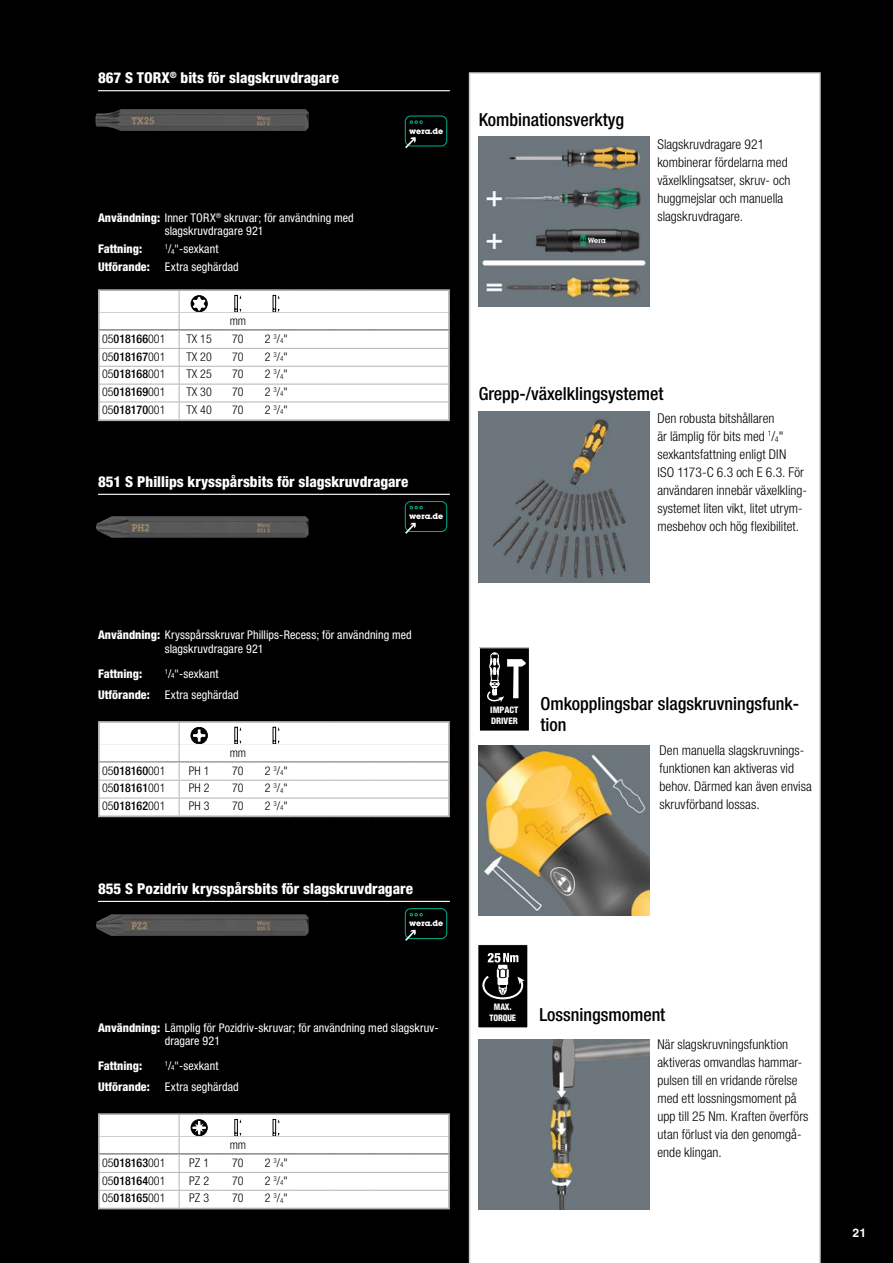
<style>
.page{position:relative;width:893px;height:1263px;background:#000}
.page>*{position:absolute;margin:0;border:0;box-sizing:border-box;transform-origin:0 0}
.t1{font:500 condensed 18px/21.6px "Helvetica Neue LTW1 G";color:#000}
.t2{font:800 condensed 15px "Helvetica Neue LTW1 G";color:#fff}
.t3{font:300 condensed 13.5px/18px "Helvetica Neue LTW1 G";letter-spacing:.005em;color:#000}
.t4{font:condensed 12px/13.5px "Helvetica Neue LTW1 G";letter-spacing:.01em;color:#fff}
.t5{font:300 condensed 12px "Helvetica Neue LTW1 G";color:#000}
.t6{font:500 condensed 12px "Helvetica Neue LTW1 G";color:#000}
.t7{font:800 condensed 12px "Helvetica Neue LTW1 G";color:#fff}
.t8{font:700 12px "Helvetica World";color:#fff}
.t9{font:800 condensed 9px/10.6px "Helvetica Neue LT Std";color:#fff}
.t10{font:800 condensed 9px/10.6px "Helvetica Neue LT Std";letter-spacing:-.02em;color:#fff;text-align:center;scale:.93 1}
.t11{font:700 7.35px "Lubalin";color:#fff}
.s1{font-weight:800}
.s2{font-size:6.9px}
.s3{font-weight:300}
.s4{font-size:7.8px}
</style>
<div class="page">
<svg style="left:98px;top:289px;width:352px;height:132px;background:#f6f6f6"></svg>
<hr style="left:179px;top:419px;width:40px;height:2px;background:#b1b3b4">
<hr style="left:219px;top:419px;width:38px;height:2px;background:#b1b3b4">
<hr style="left:257px;top:419px;width:38px;height:2px;background:#b1b3b4">
<hr style="left:295px;top:419px;width:38px;height:2px;background:#b1b3b4">
<hr style="left:333px;top:419px;width:39px;height:2px;background:#b1b3b4">
<hr style="left:372px;top:419px;width:38px;height:2px;background:#b1b3b4">
<hr style="left:410px;top:419px;width:40px;height:2px;background:#b1b3b4">
<svg style="left:98px;top:721px;width:352px;height:96px;background:#f4f4f5"></svg>
<hr style="left:179px;top:815px;width:40px;height:2px;background:#b1b3b4">
<hr style="left:219px;top:815px;width:38px;height:2px;background:#b1b3b4">
<hr style="left:257px;top:815px;width:38px;height:2px;background:#b1b3b4">
<hr style="left:295px;top:815px;width:38px;height:2px;background:#b1b3b4">
<hr style="left:333px;top:815px;width:39px;height:2px;background:#b1b3b4">
<hr style="left:372px;top:815px;width:38px;height:2px;background:#b1b3b4">
<hr style="left:410px;top:815px;width:40px;height:2px;background:#b1b3b4">
<svg style="left:98px;top:1113px;width:352px;height:96px;background:#f3f3f3"></svg>
<hr style="left:179px;top:1208px;width:40px;height:1px;background:#b1b3b4">
<hr style="left:219px;top:1208px;width:38px;height:1px;background:#b1b3b4">
<hr style="left:257px;top:1208px;width:38px;height:1px;background:#b1b3b4">
<hr style="left:295px;top:1208px;width:38px;height:1px;background:#b1b3b4">
<hr style="left:333px;top:1208px;width:39px;height:1px;background:#b1b3b4">
<hr style="left:372px;top:1208px;width:38px;height:1px;background:#b1b3b4">
<hr style="left:410px;top:1208px;width:40px;height:1px;background:#b1b3b4">
<svg style="left:405px;top:116px;width:43px;height:32px"></svg>
<svg style="left:405px;top:501px;width:43px;height:33px"></svg>
<svg style="left:405px;top:908px;width:43px;height:33px"></svg>
<img style="left:96px;top:516px;width:212px;height:22px">
<img style="left:96px;top:914px;width:212px;height:22px">
<div style="left:469px;top:72px;width:352px;height:1191px;background:#fff"></div>
<img style="left:479px;top:137px;width:170px;height:170px">
<div style="left:479px;top:648px;width:50px;height:83px;background:#000"></div>
<div style="left:479px;top:647px;width:51px;height:85px;border:1px solid #fff"></div>
<svg style="left:487px;top:652px;width:39px;height:50px"></svg>
<img style="left:479px;top:745px;width:170px;height:170px">
<img style="left:479px;top:1039px;width:170px;height:170px">
<img style="left:479px;top:412px;width:170px;height:170px">
<img style="left:96px;top:109px;width:212px;height:22px">
<div style="left:478px;top:944px;width:50px;height:84px;background:#000"></div>
<div style="left:477px;top:944px;width:51px;height:84px;border:1px solid #fff"></div>
<svg style="left:482px;top:953px;width:43px;height:47px"></svg>
<hr style="left:98px;top:90px;width:352px;height:1px;background:#fff">
<hr style="left:98px;top:494px;width:352px;height:1px;background:#fff">
<hr style="left:98px;top:901px;width:352px;height:1px;background:#fff">
<p class="t2" style="left:98px;top:69px;width:243px">867 S TORX<sup>®</sup> bits för slagskruvdragare</p>
<p class="t4" style="left:165px;top:211px;width:191px;text-indent:-67px"><span class="s1">Användning:</span> Inner TORX<sup>®</sup> skruvar; för användning med slagskruvdragare 921</p>
<p class="t7" style="left:98px;top:242px;width:46px">Fattning:</p>
<p class="t4" style="left:98px;top:241px;width:142px;line-height:17.1px;text-indent:67px"><sup>1</sup>/<span class="s2">4</span>"-sexkant<br><span class="s1">Utförande:</span> Extra seghärdad</p>
<p class="t5" style="left:230px;top:314px;width:18px">mm</p>
<p class="t6" style="left:102px;top:331px;width:65px"><span class="s3">05</span>018166<span class="s3">001</span></p>
<p class="t5" style="left:187px;top:331px;width:27px">TX 15</p>
<p class="t5" style="left:232px;top:331px;width:13px">70</p>
<p class="t5" style="left:265px;top:331px;width:24px">2 <sup>3</sup>/<span class="s2">4</span>"</p>
<p class="t6" style="left:102px;top:349px;width:65px"><span class="s3">05</span>018167<span class="s3">001</span></p>
<p class="t5" style="left:187px;top:349px;width:27px">TX 20</p>
<p class="t5" style="left:232px;top:349px;width:13px">70</p>
<p class="t5" style="left:265px;top:349px;width:24px">2 <sup>3</sup>/<span class="s2">4</span>"</p>
<p class="t6" style="left:102px;top:367px;width:65px"><span class="s3">05</span>018168<span class="s3">001</span></p>
<p class="t5" style="left:187px;top:367px;width:27px">TX 25</p>
<p class="t5" style="left:232px;top:367px;width:13px">70</p>
<p class="t5" style="left:265px;top:367px;width:24px">2 <sup>3</sup>/<span class="s2">4</span>"</p>
<p class="t6" style="left:102px;top:385px;width:65px"><span class="s3">05</span>018169<span class="s3">001</span></p>
<p class="t5" style="left:187px;top:385px;width:27px">TX 30</p>
<p class="t5" style="left:232px;top:385px;width:13px">70</p>
<p class="t5" style="left:265px;top:385px;width:24px">2 <sup>3</sup>/<span class="s2">4</span>"</p>
<p class="t6" style="left:102px;top:403px;width:65px"><span class="s3">05</span>018170<span class="s3">001</span></p>
<p class="t5" style="left:187px;top:403px;width:27px">TX 40</p>
<p class="t5" style="left:232px;top:403px;width:13px">70</p>
<p class="t5" style="left:265px;top:403px;width:24px">2 <sup>3</sup>/<span class="s2">4</span>"</p>
<p class="t11" style="left:409px;top:126px;width:36px">wera.de</p>
<p class="t2" style="left:98px;top:472px;width:312px">851 S Phillips krysspårsbits för slagskruvdragare</p>
<p class="t11" style="left:409px;top:511px;width:36px">wera.de</p>
<h1 class="t1" style="left:479px;top:108px;width:147px">Kombinationsverktyg</h1>
<p class="t3" style="left:657px;top:135px;width:135px">Slagskruvdragare 921 kombinerar fördelarna med växelklingsatser, skruv- och huggmejslar och manuella slagskruvdragare.</p>
<h1 class="t1" style="left:479px;top:383px;width:186px">Grepp-/växelklingsystemet</h1>
<p class="t3" style="left:657px;top:409px;width:151px">Den robusta bitshållaren<br>är lämplig för bits med <sup>1</sup>/<span class="s4">4</span>" sexkantsfattning enligt DIN<br>ISO 1173-C 6.3 och E 6.3. För användaren innebär växelkling&shy;systemet liten vikt, litet utrym&shy;mesbehov och hög flexibilitet.</p>
<p class="t4" style="left:165px;top:628px;width:249px;text-indent:-67px"><span class="s1">Användning:</span> Krysspårsskruvar Phillips-Recess; för användning med slagskruvdragare 921</p>
<p class="t7" style="left:98px;top:666px;width:46px">Fattning:</p>
<p class="t4" style="left:98px;top:663px;width:142px;line-height:20.9px;text-indent:67px"><sup>1</sup>/<span class="s2">4</span>"-sexkant<br><span class="s1">Utförande:</span> Extra seghärdad</p>
<p class="t5" style="left:230px;top:746px;width:18px">mm</p>
<p class="t6" style="left:102px;top:763px;width:65px"><span class="s3">05</span>018160<span class="s3">001</span></p>
<p class="t5" style="left:189px;top:763px;width:22px">PH 1</p>
<p class="t5" style="left:232px;top:763px;width:13px">70</p>
<p class="t5" style="left:265px;top:763px;width:24px">2 <sup>3</sup>/<span class="s2">4</span>"</p>
<p class="t6" style="left:102px;top:781px;width:65px"><span class="s3">05</span>018161<span class="s3">001</span></p>
<p class="t5" style="left:189px;top:781px;width:22px">PH 2</p>
<p class="t5" style="left:232px;top:781px;width:13px">70</p>
<p class="t5" style="left:265px;top:781px;width:24px">2 <sup>3</sup>/<span class="s2">4</span>"</p>
<p class="t6" style="left:102px;top:799px;width:65px"><span class="s3">05</span>018162<span class="s3">001</span></p>
<p class="t5" style="left:189px;top:799px;width:22px">PH 3</p>
<p class="t5" style="left:232px;top:799px;width:13px">70</p>
<p class="t5" style="left:265px;top:799px;width:24px">2 <sup>3</sup>/<span class="s2">4</span>"</p>
<p class="t2" style="left:98px;top:879px;width:316px">855 S Pozidriv krysspårsbits för slagskruvdragare</p>
<p class="t11" style="left:409px;top:918px;width:36px">wera.de</p>
<p class="t4" style="left:165px;top:1020px;width:275px;text-indent:-67px"><span class="s1">Användning:</span> Lämplig för Pozidriv-skruvar; för användning med slagskruv&shy;dragare 921</p>
<p class="t7" style="left:98px;top:1058px;width:46px">Fattning:</p>
<p class="t4" style="left:98px;top:1055px;width:142px;line-height:20.9px;text-indent:67px"><sup>1</sup>/<span class="s2">4</span>"-sexkant<br><span class="s1">Utförande:</span> Extra seghärdad</p>
<p class="t5" style="left:230px;top:1138px;width:18px">mm</p>
<p class="t6" style="left:102px;top:1155px;width:65px"><span class="s3">05</span>018163<span class="s3">001</span></p>
<p class="t5" style="left:189px;top:1155px;width:21px">PZ 1</p>
<p class="t5" style="left:232px;top:1155px;width:13px">70</p>
<p class="t5" style="left:265px;top:1155px;width:24px">2 <sup>3</sup>/<span class="s2">4</span>"</p>
<p class="t6" style="left:102px;top:1173px;width:65px"><span class="s3">05</span>018164<span class="s3">001</span></p>
<p class="t5" style="left:189px;top:1173px;width:21px">PZ 2</p>
<p class="t5" style="left:232px;top:1173px;width:13px">70</p>
<p class="t5" style="left:265px;top:1173px;width:24px">2 <sup>3</sup>/<span class="s2">4</span>"</p>
<p class="t6" style="left:102px;top:1191px;width:65px"><span class="s3">05</span>018165<span class="s3">001</span></p>
<p class="t5" style="left:189px;top:1191px;width:21px">PZ 3</p>
<p class="t5" style="left:232px;top:1191px;width:13px">70</p>
<p class="t5" style="left:265px;top:1191px;width:24px">2 <sup>3</sup>/<span class="s2">4</span>"</p>
<p class="t9" style="left:490px;top:705px;width:30px">IMPACT<br>DRIVER</p>
<h1 class="t1" style="left:540px;top:692px;width:260px">Omkopplingsbar slagskruvningsfunk&shy;tion</h1>
<p class="t3" style="left:659px;top:741px;width:154px">Den manuella slagskruvnings&shy;funktionen kan aktiveras vid behov. Därmed kan även envisa skruvförband lossas.</p>
<p class="t10" style="left:490px;top:1001px;width:30px">MAX.<br>TORQUE</p>
<h1 class="t1" style="left:539px;top:1003px;width:127px">Lossningsmoment</h1>
<p class="t3" style="left:657px;top:1036px;width:153px">När slagskruvningsfunktion aktiveras omvandlas hammar&shy;pulsen till en vridande rörelse med ett lossningsmoment på upp till 25 Nm. Kraften överförs utan förlust via den genomgå&shy;ende klingan.</p>
<p class="t8" style="left:853px;top:1225px;width:15px">21</p>
</div>
